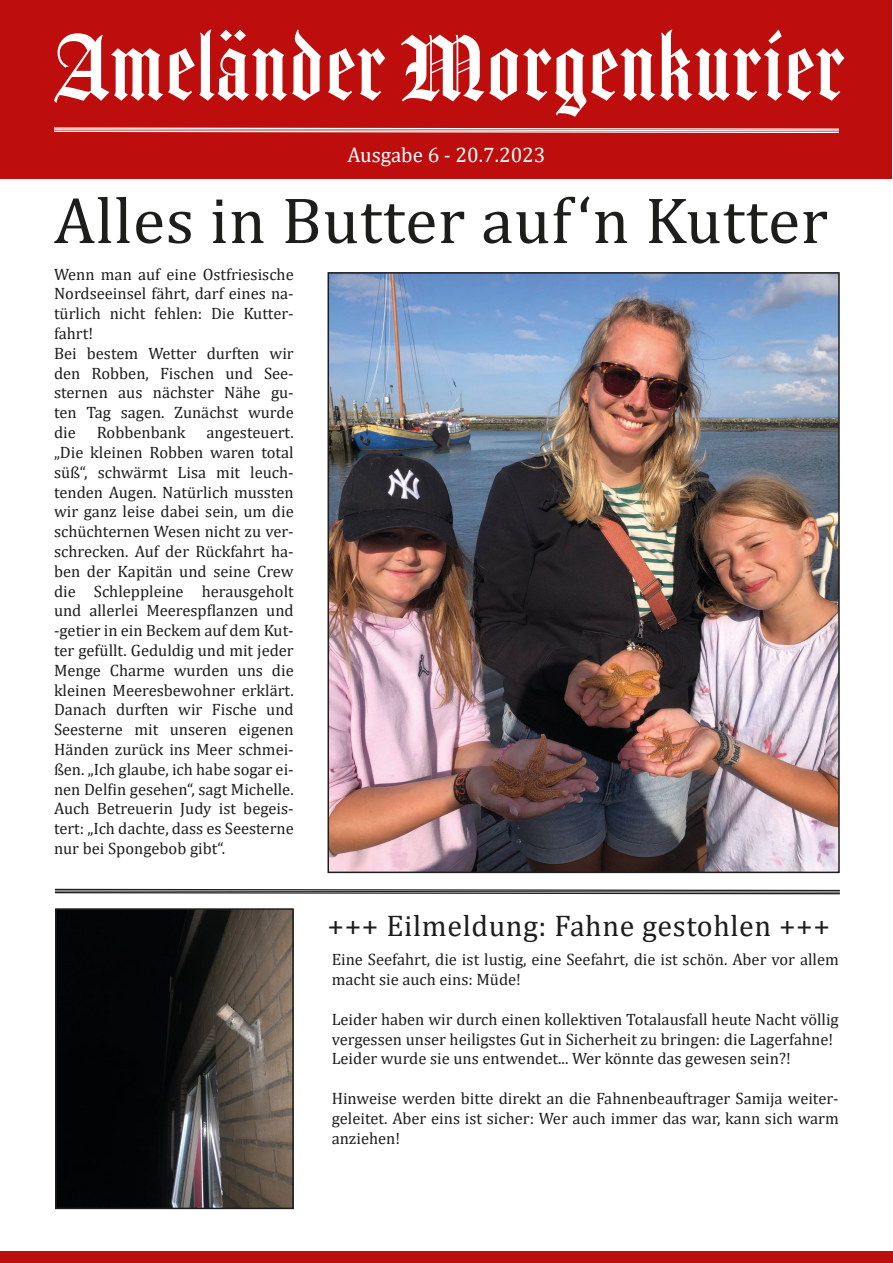
<style>
.page{position:relative;width:893px;height:1263px;background:#fff}
.page>*{position:absolute;margin:0;border:0;box-sizing:border-box;transform-origin:0 0}
.t1{font:89.1px "Amador";letter-spacing:.02em;color:#fff}
.t2{font:66px "Cambria";letter-spacing:.01em;color:#1d1d1b}
.t3{font:30px "Cambria";letter-spacing:.02em;color:#1d1d1b}
.t4{font:21px "Cambria";color:#fff}
.t5{font:16.5px/19.8px "Cambria";color:#1d1d1b;text-align:justify}
</style>
<div class="page">
<div style="left:1px;top:0;width:891px;height:178px;background:#bd0e0d"></div>
<svg style="left:54px;top:127px;width:785px;height:6px;background:#e39b9a"></svg>
<img style="left:330px;top:275px;width:507px;height:595px">
<div style="left:327px;top:272px;width:513px;height:601px;border:2px solid #1d1d1b"></div>
<svg style="left:54px;top:888px;width:786px;height:7px"></svg>
<img style="left:58px;top:911px;width:233px;height:295px">
<div style="left:55px;top:908px;width:239px;height:301px;border:2px solid #1d1d1b"></div>
<div style="left:0;top:1251px;width:893px;height:12px;background:#bd0e0d"></div>
<p class="t1" style="left:54px;top:16px;width:792px">Ameländer Morgenkurier</p>
<p class="t4" style="left:347px;top:142px;width:200px">Ausgabe 6 - 20.7.2023</p>
<p class="t2" style="left:54px;top:182px;width:776px">Alles in Butter auf‘n Kutter</p>
<p class="t5" style="left:54px;top:264px;width:241px">Wenn man auf eine Ostfriesische Nordseeinsel fährt, darf eines na&shy;türlich nicht fehlen: Die Kutter&shy;fahrt!</p>
<p class="t5" style="left:54px;top:343px;width:241px">Bei bestem Wetter durften wir den Robben, Fischen und See&shy;sternen aus nächster Nähe gu&shy;ten Tag sagen. Zunächst wurde die</p>
<p class="t5" style="left:97px;top:422px;width:90px">Robbenbank</p>
<p class="t5" style="left:54px;top:422px;width:241px;text-indent:153px">angesteuert. „Die kleinen Robben waren total süß“, schwärmt Lisa mit leuch&shy;tenden Augen. Natürlich mussten wir ganz leise dabei sein, um die schüchternen Wesen nicht zu ver&shy;schrecken. Auf der Rückfahrt ha&shy;ben der Kapitän und seine Crew die Schleppleine herausgeholt und allerlei Meerespflanzen und -getier in ein Beckem auf dem Kut&shy;ter gefüllt. Geduldig und mit jeder Menge Charme wurden uns die kleinen Meeresbewohner erklärt.<br>Danach durften wir Fische und Seesterne mit unseren eigenen Händen zurück ins Meer schmei&shy;ßen. „Ich glaube, ich habe sogar ei&shy;nen Delfin gesehen“, sagt Michelle.<br>Auch Betreuerin Judy ist begeis&shy;tert: „Ich dachte, dass es Seesterne nur bei Spongebob gibt“.</p>
<p class="t3" style="left:327px;top:908px;width:504px">+++ Eilmeldung: Fahne gestohlen +++</p>
<p class="t5" style="left:332px;top:950px;width:509px">Eine Seefahrt, die ist lustig, eine Seefahrt, die ist schön. Aber vor allem macht sie auch eins: Müde!</p>
<p class="t5" style="left:332px;top:1009px;width:509px">Leider haben wir durch einen kollektiven Totalausfall heute Nacht völlig vergessen unser heiligstes Gut in Sicherheit zu bringen: die Lagerfahne!</p>
<p class="t5" style="left:332px;top:1049px;width:461px">Leider wurde sie uns entwendet... Wer könnte das gewesen sein?!</p>
<p class="t5" style="left:332px;top:1088px;width:509px">Hinweise werden bitte direkt an die Fahnenbeauftrager Samija weiter&shy;geleitet. Aber eins ist sicher: Wer auch immer das war, kann sich warm anziehen!</p>
</div>
